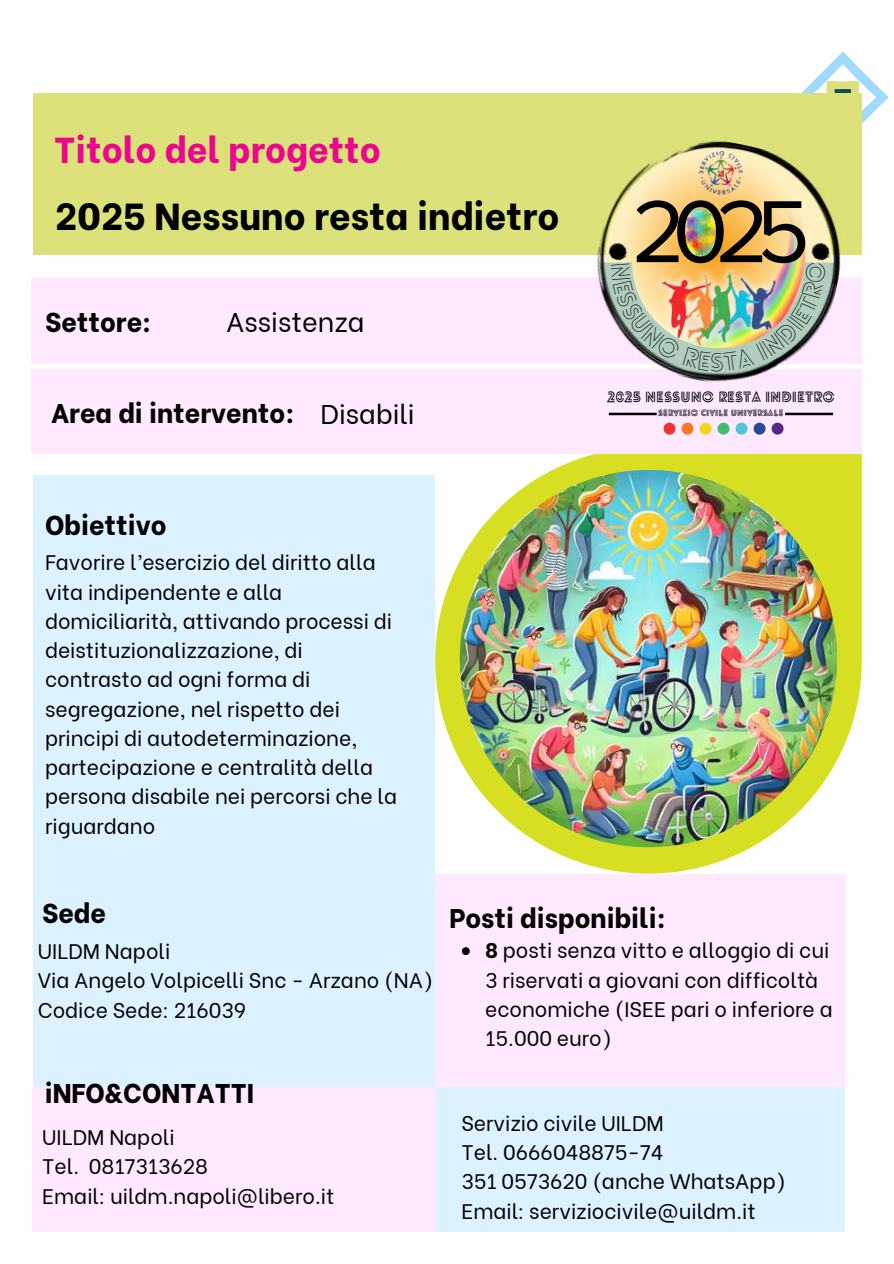
<style>
.page{position:relative;width:894px;height:1264px;background:#fff}
.page>*{position:absolute;margin:0;border:0;box-sizing:border-box;transform-origin:0 0}
.t1{font:91.2px "Anonymous";color:#000}
.t2{font:800 37.5px "Be Vietnam";color:#000}
.t3{font:800 36px "Be Vietnam";color:#ec058e}
.t4{font:800 27px "Be Vietnam";color:#000}
.t5{font:27px "Be Vietnam";color:#000}
.t6{font:800 27px "Be Vietnam";color:#ec058e}
.t7{font:21px/29.2px "Be Vietnam";color:#000}
.t8{font:700 14.4px "Lovelo Line";color:#000}
.t9{font:700 8.85px "Lovelo Line";color:#000}
.s1{font-weight:400}
.s2{font-weight:800}
</style>
<div class="page">
<div style="left:431px;top:874px;width:413px;height:212px;background:#ffe9ff"></div>
<svg style="left:435px;top:454px;width:426px;height:419px"></svg>
<img style="left:459px;top:470px;width:377px;height:377px">
<div style="left:34px;top:475px;width:401px;height:403px;background:#ddf2ff"></div>
<svg style="left:801px;top:51px;width:87px;height:92px"></svg>
<svg style="left:462px;top:947px;width:7px;height:8px"></svg>
<div style="left:434px;top:1087px;width:410px;height:144px;background:#ddf2ff"></div>
<div style="left:34px;top:861px;width:400px;height:269px;background:#ddf2ff"></div>
<div style="left:32px;top:1087px;width:402px;height:144px;background:#ffe9ff"></div>
<div style="left:32px;top:277px;width:829px;height:86px;background:#ffe9ff"></div>
<div style="left:32px;top:370px;width:829px;height:84px;background:#ffe9ff"></div>
<div style="left:34px;top:93px;width:827px;height:161px;background:#dde179"></div>
<hr style="left:608px;top:412px;width:48px;height:3px;background:#000">
<hr style="left:784px;top:412px;width:48px;height:3px;background:#000">
<div style="left:663px;top:422px;width:12px;height:12px;background:#ef3334;border-radius:6px"></div>
<div style="left:681px;top:422px;width:12px;height:12px;background:#f57a1e;border-radius:6px"></div>
<div style="left:699px;top:422px;width:12px;height:12px;background:#f3d61c;border-radius:6px"></div>
<div style="left:717px;top:422px;width:12px;height:12px;background:#43bd71;border-radius:6px"></div>
<div style="left:735px;top:422px;width:12px;height:12px;background:#4fc5d9;border-radius:6px"></div>
<div style="left:753px;top:422px;width:12px;height:12px;background:#254b97;border-radius:6px"></div>
<div style="left:771px;top:422px;width:12px;height:12px;background:#572883;border-radius:6px"></div>
<img style="left:575px;top:141px;width:286px;height:242px">
<img style="left:602px;top:210px;width:232px;height:168px">
<p class="t6" style="left:54px;top:121px;width:246px">Titolo del progetto</p>
<p class="t5" style="left:55px;top:186px;width:360px">2025 Nessuno resta indietro</p>
<h3 class="t3" style="left:54px;top:120px;width:328px">Titolo del progetto</h3>
<h2 class="t2" style="left:55px;top:185px;width:505px">2025 Nessuno resta indietro</h2>
<h1 class="t1" style="left:631px;top:193px;width:180px">2025</h1>
<p class="t4" style="left:45px;top:300px;width:108px">Settore:</p>
<p class="t5" style="left:226px;top:300px;width:140px">Assistenza</p>
<p class="t4" style="left:51px;top:391px;width:365px">Area di intervento: <span class="s1">Disabili</span></p>
<p class="t8" style="left:607px;top:388px;width:229px">2025 NESSUNO RESTA INDIETRO</p>
<p class="t9" style="left:658px;top:408px;width:127px">SERVIZIO CIVILE UNIVERSALE</p>
<p class="t4" style="left:45px;top:503px;width:123px">Obiettivo</p>
<p class="t7" style="left:45px;top:546px;width:353px">Favorire l’esercizio del diritto alla vita indipendente e alla domiciliarità, attivando processi di deistituzionalizzazione, di contrasto ad ogni forma di segregazione, nel rispetto dei principi di autodeterminazione, partecipazione e centralità della persona disabile nei percorsi che la riguardano</p>
<p class="t4" style="left:42px;top:891px;width:65px">Sede</p>
<p class="t7" style="left:38px;top:934px;width:397px">UILDM Napoli<br>Via Angelo Volpicelli Snc - Arzano (NA)<br>Codice Sede: 216039</p>
<p class="t4" style="left:45px;top:1070px;width:211px">iNFO&amp;CONTATTI</p>
<p class="t7" style="left:42px;top:1120px;width:293px">UILDM Napoli<br>Tel. 0817313628<br>Email: uildm.napoli@libero.it</p>
<p class="t4" style="left:449px;top:895px;width:218px">Posti disponibili:</p>
<p class="t7" style="left:485px;top:934px;width:349px"><span class="s2">8</span> posti senza vitto e alloggio di cui<br>3 riservati a giovani con difficoltà economiche (ISEE pari o inferiore a<br>15.000 euro)</p>
<p class="t7" style="left:461px;top:1106px;width:326px">Servizio civile UILDM<br>Tel. 0666048875-74<br>351 0573620 (anche WhatsApp)<br>Email: serviziocivile@uildm.it</p>
</div>
